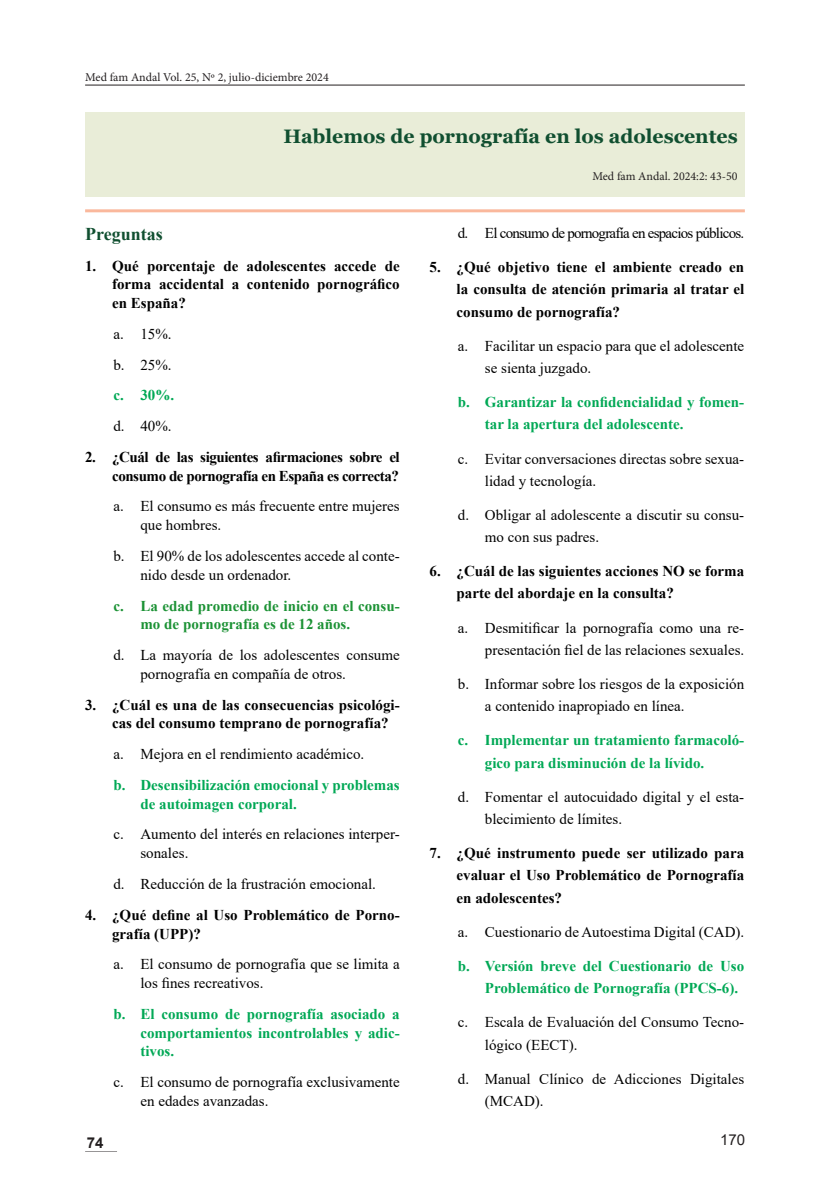
<style>
.page{position:relative;width:830px;height:1191px;background:#fff}
.page>*{position:absolute;margin:0;border:0;box-sizing:border-box;transform-origin:0 0}
.Encabezado_Izq{font:700 19.5px "Georgia";color:#104f30}
.t1{font:700 18px "Times New Roman";color:#104f30}
.t2{font:15px/22.2px "Times New Roman";color:#000}
.t3{font:700 15px/22.2px "Times New Roman";color:#000;text-align:justify}
.t4{font:700 15px/18.8px "Times New Roman";color:#00a855}
.t5{font:700 15px/18.8px "Times New Roman";letter-spacing:-.03em;color:#000;text-align:right}
.t6{font:700 15px/18.8px "Times New Roman";color:#1c9235}
.t7{font:15px "Times New Roman";letter-spacing:-.05em;color:#000}
.t8{font:15px "Arial";color:#231f20}
.t9{font:700 15px "Arial";color:#231f20}
.Encabezado_Izq-2{font:12px "Minion Pro";color:#231f20}
</style>
<div class="page">
<hr style="left:85px;top:85px;width:659px;height:1px;background:#231f20">
<hr style="left:85px;top:1151px;width:32px;height:1px;background:#231f20">
<div style="left:85px;top:113px;width:658px;height:84px;background:#e9edd8"></div>
<hr style="left:85px;top:209px;width:659px;height:3px;background:#fab89c">
<p class="Encabezado_Izq-2" style="left:85px;top:69px;width:245px">Med fam Andal Vol. 25, Nº 2, julio-diciembre 2024</p>
<p class="Encabezado_Izq" style="left:283px;top:123px;width:455px">Hablemos de pornografía en los adolescentes</p>
<p class="Encabezado_Izq-2" style="left:592px;top:168px;width:147px">Med fam Andal. 2024:2: 43-50</p>
<p class="t1" style="left:85px;top:221px;width:79px">Preguntas</p>
<p class="t3" style="left:112px;top:256px;width:289px;line-height:18.8px;text-indent:-27px">1. Qué porcentaje de adolescentes accede de forma accidental a contenido pornográfico en España?</p>
<p class="t2" style="left:113px;top:322px;width:60px">a. 15%.</p>
<p class="t2" style="left:113px;top:353px;width:60px">b. 25%.</p>
<p class="t4" style="left:113px;top:385px;width:62px">c. 30%.</p>
<p class="t2" style="left:113px;top:414px;width:60px">d. 40%.</p>
<p class="t5" style="left:85px;top:447px;width:316px">2. ¿Cuál de las siguientes afirmaciones sobre el consumo de pornografía en España es correcta?</p>
<p class="t2" style="left:140px;top:496px;width:261px;line-height:18.8px;text-indent:-27px">a. El consumo es más frecuente entre mujeres que hombres.</p>
<p class="t2" style="left:140px;top:546px;width:261px;line-height:18.8px;text-indent:-27px">b. El 90% de los adolescentes accede al conte&shy;nido desde un ordenador.</p>
<p class="t6" style="left:140px;top:595px;width:261px;text-indent:-27px">c. La edad promedio de inicio en el consu&shy;mo de pornografía es de 12 años.</p>
<p class="t2" style="left:140px;top:645px;width:261px;line-height:18.8px;text-indent:-27px">d. La mayoría de los adolescentes consume pornografía en compañía de otros.</p>
<p class="t3" style="left:112px;top:695px;width:289px;line-height:18.8px;text-indent:-27px">3. ¿Cuál es una de las consecuencias psicológi&shy;cas del consumo temprano de pornografía?</p>
<p class="t2" style="left:113px;top:742px;width:252px">a. Mejora en el rendimiento académico.</p>
<p class="t4" style="left:140px;top:775px;width:261px;text-indent:-27px">b. Desensibilización emocional y problemas de autoimagen corporal.</p>
<p class="t2" style="left:140px;top:824px;width:261px;line-height:18.8px;text-indent:-27px">c. Aumento del interés en relaciones interper&shy;sonales.</p>
<p class="t2" style="left:113px;top:872px;width:264px">d. Reducción de la frustración emocional.</p>
<p class="t3" style="left:112px;top:905px;width:289px;line-height:18.8px;text-indent:-27px">4. ¿Qué define al Uso Problemático de Porno&shy;grafía (UPP)?</p>
<p class="t2" style="left:140px;top:954px;width:261px;line-height:18.8px;text-indent:-27px">a. El consumo de pornografía que se limita a los fines recreativos.</p>
<p class="t4" style="left:140px;top:1004px;width:261px;text-align:justify;text-indent:-27px">b. El consumo de pornografía asociado a comportamientos incontrolables y adic&shy;tivos.</p>
<p class="t2" style="left:140px;top:1072px;width:261px;line-height:18.8px;text-indent:-27px">c. El consumo de pornografía exclusivamente en edades avanzadas.</p>
<p class="t9" style="left:87px;top:1132px;width:18px">74</p>
<p class="t7" style="left:457px;top:222px;width:288px">d. El consumo de pornografía en espacios públicos.</p>
<p class="t3" style="left:456px;top:256px;width:289px;text-indent:-27px">5. ¿Qué objetivo tiene el ambiente creado en la consulta de atención primaria al tratar el consumo de pornografía?</p>
<p class="t2" style="left:484px;top:334px;width:261px;text-indent:-27px">a. Facilitar un espacio para que el adolescente se sienta juzgado.</p>
<p class="t4" style="left:484px;top:390px;width:261px;line-height:22.2px;text-indent:-27px">b. Garantizar la confidencialidad y fomen&shy;tar la apertura del adolescente.</p>
<p class="t2" style="left:484px;top:447px;width:261px;text-indent:-27px">c. Evitar conversaciones directas sobre sexua&shy;lidad y tecnología.</p>
<p class="t2" style="left:484px;top:503px;width:261px;text-indent:-27px">d. Obligar al adolescente a discutir su consu&shy;mo con sus padres.</p>
<p class="t3" style="left:456px;top:560px;width:289px;text-indent:-27px">6. ¿Cuál de las siguientes acciones NO se forma parte del abordaje en la consulta?</p>
<p class="t2" style="left:457px;top:616px;width:288px;text-align:right">a. Desmitificar la pornografía como una re&shy;presentación fiel de las relaciones sexuales.</p>
<p class="t2" style="left:484px;top:672px;width:261px;text-indent:-27px">b. Informar sobre los riesgos de la exposición a contenido inapropiado en línea.</p>
<p class="t4" style="left:484px;top:729px;width:261px;line-height:22.2px;text-indent:-27px">c. Implementar un tratamiento farmacoló&shy;gico para disminución de la lívido.</p>
<p class="t2" style="left:484px;top:785px;width:261px;text-indent:-27px">d. Fomentar el autocuidado digital y el esta&shy;blecimiento de límites.</p>
<p class="t3" style="left:456px;top:841px;width:289px;text-indent:-27px">7. ¿Qué instrumento puede ser utilizado para evaluar el Uso Problemático de Pornografía en adolescentes?</p>
<p class="t2" style="left:457px;top:920px;width:288px">a. Cuestionario de Autoestima Digital (CAD).</p>
<p class="t4" style="left:484px;top:954px;width:261px;line-height:22.2px;text-indent:-27px">b. Versión breve del Cuestionario de Uso<br>Problemático de Pornografía (PPCS-6).</p>
<p class="t2" style="left:484px;top:1010px;width:261px;text-indent:-27px">c. Escala de Evaluación del Consumo Tecno&shy;lógico (EECT).</p>
<p class="t2" style="left:484px;top:1067px;width:261px;text-indent:-27px">d. Manual Clínico de Adicciones Digitales (MCAD).</p>
<p class="t8" style="left:719px;top:1128px;width:27px">170</p>
</div>
